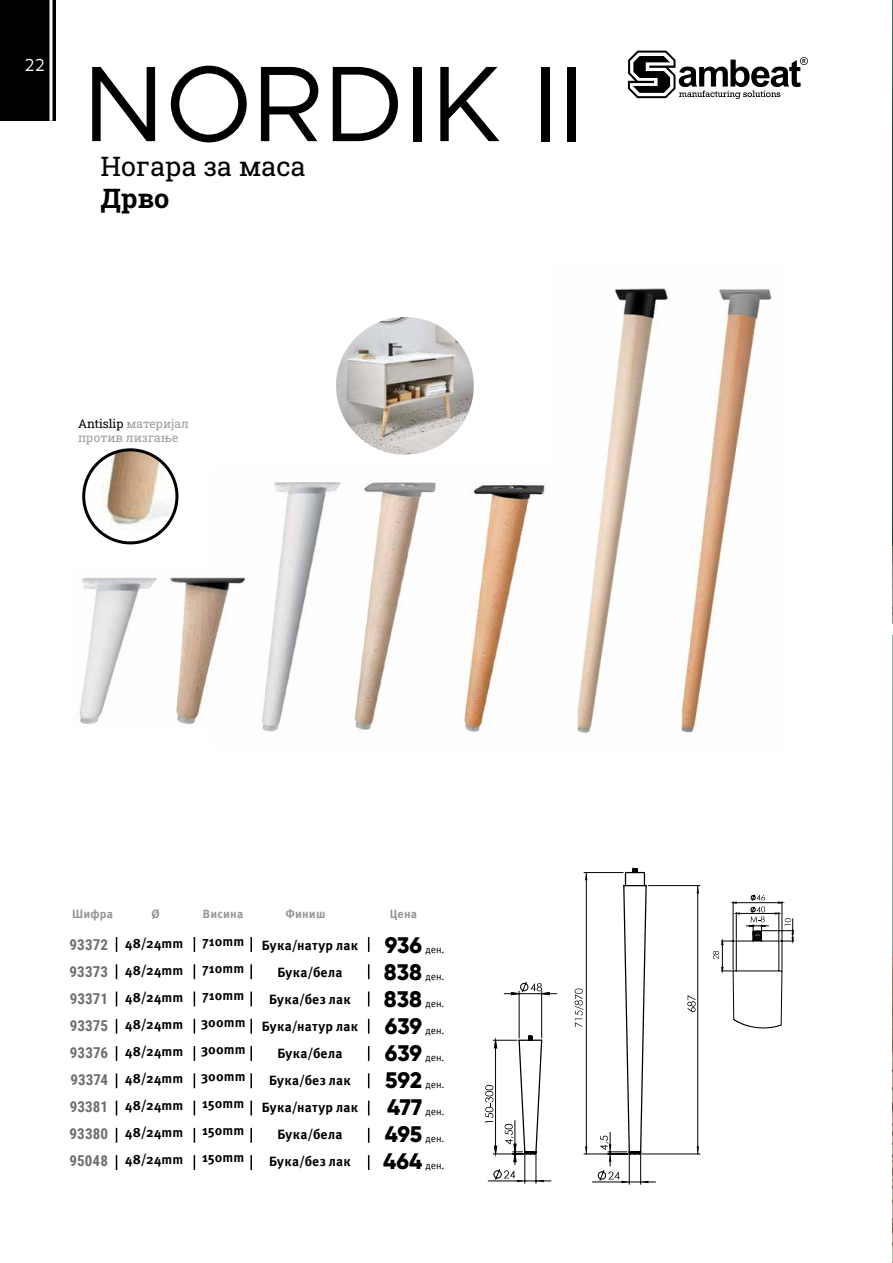
<style>
.page{position:relative;width:893px;height:1263px;background:#fff}
.page>*{position:absolute;margin:0;border:0;box-sizing:border-box;transform-origin:0 0}
.t1{font:108px "Metropolis";color:#000}
.t2{font:27px/32.4px "Roboto Slab";color:#000}
.t3{font:800 22.5px/27px "Gilroy";color:#000;text-align:justify}
.t4{font:18px "Maven Pro";color:#fff}
.t5{font:700 15px/27px "Roboto Condensed";letter-spacing:.005em;color:#6d6e71;text-align:justify}
.t6{font:700 13.5px/27px "Meta Pro";letter-spacing:.015em;color:#000;text-align:justify}
.t7{font:12px/14.4px "Roboto Slab";color:#9e9e9c}
.t8{font:700 12px "Meta Pro";letter-spacing:.015em;color:#939598}
.t9{font:10.2px "Meta Pro";letter-spacing:-.005em;color:#000}
.s1{color:#000}
</style>
<div class="page">
<div style="left:0;top:0;width:55px;height:121px;background:#000"></div>
<hr style="left:49px;top:0;width:3px;height:121px;background:#fff">
<svg style="left:628px;top:51px;width:180px;height:48px"></svg>
<img style="left:262px;top:482px;width:283px;height:250px">
<img style="left:79px;top:577px;width:167px;height:148px">
<img style="left:576px;top:288px;width:196px;height:447px">
<img style="left:84px;top:451px;width:92px;height:91px">
<div style="left:82px;top:448px;width:96px;height:96px;border:3px solid #000;border-radius:50%"></div>
<img style="left:336px;top:332px;width:65px;height:123px">
<hr style="left:640px;top:1154px;width:1px;height:30px;background:#000">
<hr style="left:629px;top:1154px;width:1px;height:30px;background:#000">
<hr style="left:642px;top:1154px;width:58px;height:1px;background:#000">
<hr style="left:648px;top:885px;width:52px;height:1px;background:#000">
<svg style="left:485px;top:981px;width:72px;height:202px"></svg>
<svg style="left:713px;top:894px;width:81px;height:134px"></svg>
<svg style="left:575px;top:867px;width:124px;height:316px"></svg>
<svg style="left:116px;top:937px;width:1px;height:15px"></svg>
<svg style="left:116px;top:1046px;width:1px;height:15px"></svg>
<svg style="left:116px;top:991px;width:1px;height:15px"></svg>
<svg style="left:116px;top:1100px;width:1px;height:15px"></svg>
<svg style="left:194px;top:937px;width:1px;height:15px"></svg>
<svg style="left:194px;top:1046px;width:1px;height:15px"></svg>
<svg style="left:194px;top:991px;width:1px;height:15px"></svg>
<svg style="left:194px;top:1100px;width:1px;height:15px"></svg>
<svg style="left:250px;top:937px;width:2px;height:15px"></svg>
<svg style="left:250px;top:1046px;width:2px;height:15px"></svg>
<svg style="left:250px;top:991px;width:2px;height:15px"></svg>
<svg style="left:250px;top:1100px;width:2px;height:15px"></svg>
<svg style="left:116px;top:964px;width:1px;height:15px"></svg>
<svg style="left:116px;top:1073px;width:1px;height:15px"></svg>
<svg style="left:116px;top:1019px;width:1px;height:15px"></svg>
<svg style="left:116px;top:1128px;width:1px;height:15px"></svg>
<svg style="left:116px;top:1155px;width:1px;height:15px"></svg>
<svg style="left:194px;top:964px;width:1px;height:15px"></svg>
<svg style="left:194px;top:1073px;width:1px;height:15px"></svg>
<svg style="left:194px;top:1019px;width:1px;height:15px"></svg>
<svg style="left:194px;top:1128px;width:1px;height:15px"></svg>
<svg style="left:194px;top:1155px;width:1px;height:15px"></svg>
<svg style="left:250px;top:964px;width:2px;height:15px"></svg>
<svg style="left:250px;top:1073px;width:2px;height:15px"></svg>
<svg style="left:250px;top:1019px;width:2px;height:15px"></svg>
<svg style="left:250px;top:1128px;width:2px;height:15px"></svg>
<svg style="left:250px;top:1155px;width:2px;height:15px"></svg>
<svg style="left:368px;top:937px;width:1px;height:15px"></svg>
<svg style="left:368px;top:1046px;width:1px;height:15px"></svg>
<svg style="left:368px;top:991px;width:1px;height:15px"></svg>
<svg style="left:368px;top:1100px;width:1px;height:15px"></svg>
<svg style="left:368px;top:964px;width:1px;height:15px"></svg>
<svg style="left:368px;top:1073px;width:1px;height:15px"></svg>
<svg style="left:368px;top:1019px;width:1px;height:15px"></svg>
<svg style="left:368px;top:1128px;width:1px;height:15px"></svg>
<svg style="left:368px;top:1155px;width:1px;height:15px"></svg>
<img style="left:892px;top:635px;width:1px;height:628px">
<img style="left:892px;top:0;width:1px;height:479px">
<img style="left:892px;top:479px;width:1px;height:127px">
<svg style="left:892px;top:606px;width:1px;height:18px"></svg>
<h3 class="t4" style="left:25px;top:53px;width:22px">22</h3>
<h1 class="t1" style="left:82px;top:37px;width:503px">NORDIK II</h1>
<h2 class="t2" style="left:100px;top:149px;width:207px">Ногара за маса<br>Дрво</h2>
<p class="t7" style="left:78px;top:416px;width:112px"><span class="s1">Antislip</span> материјал против лизгање</p>
<p class="t8" style="left:72px;top:905px;width:42px">Шифра</p>
<p class="t8" style="left:152px;top:905px;width:10px">Ø</p>
<p class="t8" style="left:203px;top:905px;width:42px">Висина</p>
<p class="t8" style="left:286px;top:905px;width:41px">Финиш</p>
<p class="t8" style="left:390px;top:905px;width:29px">Цена</p>
<h3 class="t3" style="left:383px;top:932px;width:41px">936<br>838<br>838<br>639<br>639<br>592<br>477<br>495<br>464</h3>
<p class="t6" style="left:125px;top:929px;width:59px">48/24mm 48/24mm 48/24mm 48/24mm 48/24mm 48/24mm 48/24mm 48/24mm 48/24mm</p>
<p class="t6" style="left:201px;top:927px;width:46px">710mm 710mm 710mm 300mm 300mm 300mm 150mm 150mm 150mm</p>
<p class="t6" style="left:262px;top:931px;width:98px;text-align:center">Бука/натур лак<br>Бука/бела<br>Бука/без лак<br>Бука/натур лак<br>Бука/бела<br>Бука/без лак<br>Бука/натур лак<br>Бука/бела<br>Бука/без лак</p>
<p class="t5" style="left:69px;top:930px;width:40px">93372<br>93373<br>93371<br>93375<br>93376<br>93374<br>93381<br>93380<br>95048</p>
<p class="t9" style="left:426px;top:942px;width:20px">ден.</p>
<p class="t9" style="left:426px;top:969px;width:20px">ден.</p>
<p class="t9" style="left:426px;top:996px;width:20px">ден.</p>
<p class="t9" style="left:426px;top:1023px;width:20px">ден.</p>
<p class="t9" style="left:426px;top:1050px;width:20px">ден.</p>
<p class="t9" style="left:426px;top:1077px;width:20px">ден.</p>
<p class="t9" style="left:426px;top:1104px;width:20px">ден.</p>
<p class="t9" style="left:426px;top:1130px;width:20px">ден.</p>
<p class="t9" style="left:426px;top:1157px;width:20px">ден.</p>
</div>
